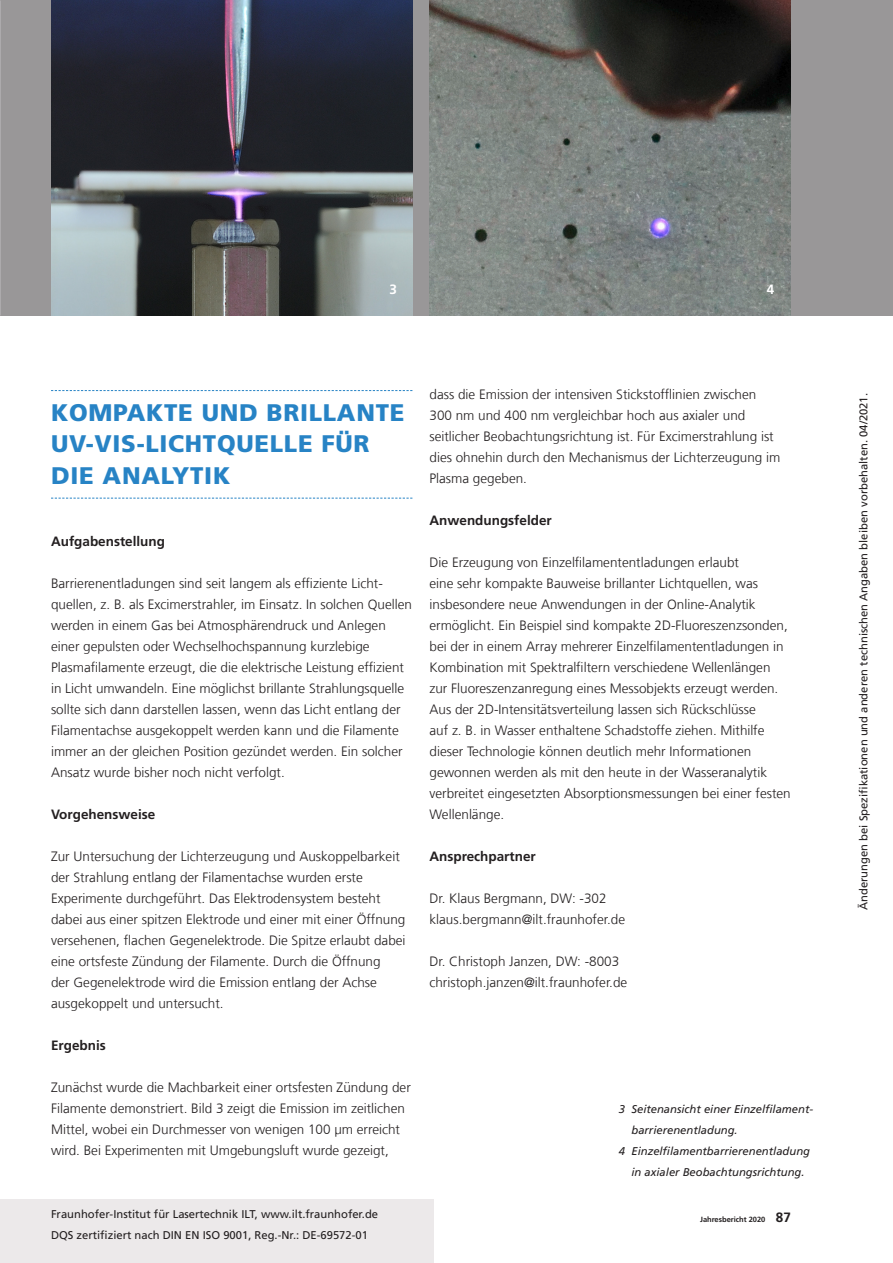
<style>
.page{position:relative;width:893px;height:1263px;background:#fff}
.page>*{position:absolute;margin:0;border:0;box-sizing:border-box;transform-origin:0 0}
.t1{font:900 24px/31.5px "Frutiger LT Com";letter-spacing:.03em;color:#2783c5}
.t2{font:300 13.5px/21px "Frutiger LT Com";color:#231f20}
.t3{font:700 13.5px "Frutiger LT Com";color:#231f20}
.t4{font:700 13.5px "Frutiger LT Com";color:#fff}
.t5{font:11.25px/21px "Frutiger LT Com";color:#231f20}
.t6{font:italic 11.25px "Frutiger LT Com";color:#231f20}
.t7{font:700 7.5px "Frutiger LT Com";color:#231f20}
.s1{font-size:13.5px}
</style>
<div class="page">
<div style="left:0;top:1199px;width:434px;height:64px;background:#ece9ea"></div>
<div style="left:0;top:0;width:893px;height:315px;background:#999798"></div>
<img style="left:51px;top:0;width:361px;height:315px">
<img style="left:429px;top:0;width:362px;height:315px">
<svg style="left:51px;top:390px;width:361px;height:1px"></svg>
<svg style="left:51px;top:498px;width:361px;height:1px"></svg>
<p class="t4" style="left:389px;top:282px;width:9px">3</p>
<p class="t4" style="left:767px;top:282px;width:9px">4</p>
<h1 class="t1" style="left:51px;top:397px;width:355px">KOMPAKTE UND BRILLANTE<br>UV-VIS-LICHTQUELLE FÜR<br>DIE ANALYTIK</h1>
<p class="t3" style="left:51px;top:533px;width:116px">Aufgabenstellung</p>
<p class="t2" style="left:51px;top:573px;width:363px">Barrierenentladungen sind seit langem als effiziente Licht&shy;quellen, z. B. als Excimerstrahler, im Einsatz. In solchen Quellen werden in einem Gas bei Atmosphärendruck und Anlegen einer gepulsten oder Wechselhochspannung kurzlebige Plasmafilamente erzeugt, die die elektrische Leistung effizient in Licht umwandeln. Eine möglichst brillante Strahlungsquelle sollte sich dann darstellen lassen, wenn das Licht entlang der Filamentachse ausgekoppelt werden kann und die Filamente immer an der gleichen Position gezündet werden. Ein solcher Ansatz wurde bisher noch nicht verfolgt.</p>
<p class="t3" style="left:51px;top:806px;width:106px">Vorgehensweise</p>
<p class="t2" style="left:51px;top:846px;width:356px">Zur Untersuchung der Lichterzeugung und Auskoppelbarkeit der Strahlung entlang der Filamentachse wurden erste Experimente durchgeführt. Das Elektrodensystem besteht dabei aus einer spitzen Elektrode und einer mit einer Öffnung versehenen, flachen Gegenelektrode. Die Spitze erlaubt dabei eine ortsfeste Zündung der Filamente. Durch die Öffnung<br>der Gegenelektrode wird die Emission entlang der Achse ausgekoppelt und untersucht.</p>
<p class="t3" style="left:51px;top:1037px;width:56px">Ergebnis</p>
<p class="t2" style="left:51px;top:1077px;width:361px">Zunächst wurde die Machbarkeit einer ortsfesten Zündung der Filamente demonstriert. Bild 3 zeigt die Emission im zeitlichen Mittel, wobei ein Durchmesser von wenigen 100 µm erreicht wird. Bei Experimenten mit Umgebungsluft wurde gezeigt,</p>
<p class="t5" style="left:51px;top:1204px;width:329px">Fraunhofer-Institut für Lasertechnik ILT, www.ilt.fraunhofer.de<br>DQS zertifiziert nach DIN EN ISO 9001, Reg.-Nr.: DE-69572-01</p>
<p class="t2" style="left:429px;top:384px;width:352px">dass die Emission der intensiven Stickstofflinien zwischen 300 nm und 400 nm vergleichbar hoch aus axialer und seitlicher Beobachtungsrichtung ist. Für Excimerstrahlung ist dies ohnehin durch den Mechanismus der Lichterzeugung im Plasma gegeben.</p>
<p class="t3" style="left:429px;top:513px;width:124px">Anwendungsfelder</p>
<p class="t2" style="left:429px;top:552px;width:363px">Die Erzeugung von Einzelfilamententladungen erlaubt<br>eine sehr kompakte Bauweise brillanter Lichtquellen, was insbesondere neue Anwendungen in der Online-Analytik ermöglicht. Ein Beispiel sind kompakte 2D-Fluoreszenzsonden, bei der in einem Array mehrerer Einzelfilamententladungen in Kombination mit Spektralfiltern verschiedene Wellenlängen zur Fluoreszenzanregung eines Messobjekts erzeugt werden.<br>Aus der 2D-Intensitätsverteilung lassen sich Rückschlüsse<br>auf z. B. in Wasser enthaltene Schadstoffe ziehen. Mithilfe dieser Technologie können deutlich mehr Informationen gewonnen werden als mit den heute in der Wasseranalytik verbreitet eingesetzten Absorptionsmessungen bei einer festen Wellenlänge.</p>
<p class="t3" style="left:429px;top:849px;width:108px">Ansprechpartner</p>
<p class="t2" style="left:429px;top:888px;width:197px">Dr. Klaus Bergmann, DW: -302 klaus.bergmann@ilt.fraunhofer.de</p>
<p class="t2" style="left:429px;top:951px;width:199px">Dr. Christoph Janzen, DW: -8003 christoph.janzen@ilt.fraunhofer.de</p>
<p class="t6" style="left:619px;top:1103px;width:196px">3 Seitenansicht einer Einzelfilament-</p>
<p class="t6" style="left:631px;top:1124px;width:108px">barrierenentladung.</p>
<p class="t6" style="left:619px;top:1145px;width:193px">4 Einzelfilamentbarrierenentladung</p>
<p class="t6" style="left:631px;top:1166px;width:175px">in axialer Beobachtungsrichtung.</p>
<p class="t7" style="left:700px;top:1215px;width:92px">Jahresbericht 2020 <span class="s1">87</span></p>
<p class="t5" style="left:853px;top:910px;width:518px;rotate:-90deg">Änderungen bei Spezifikationen und anderen technischen Angaben bleiben vorbehalten. 04/2021.</p>
</div>
